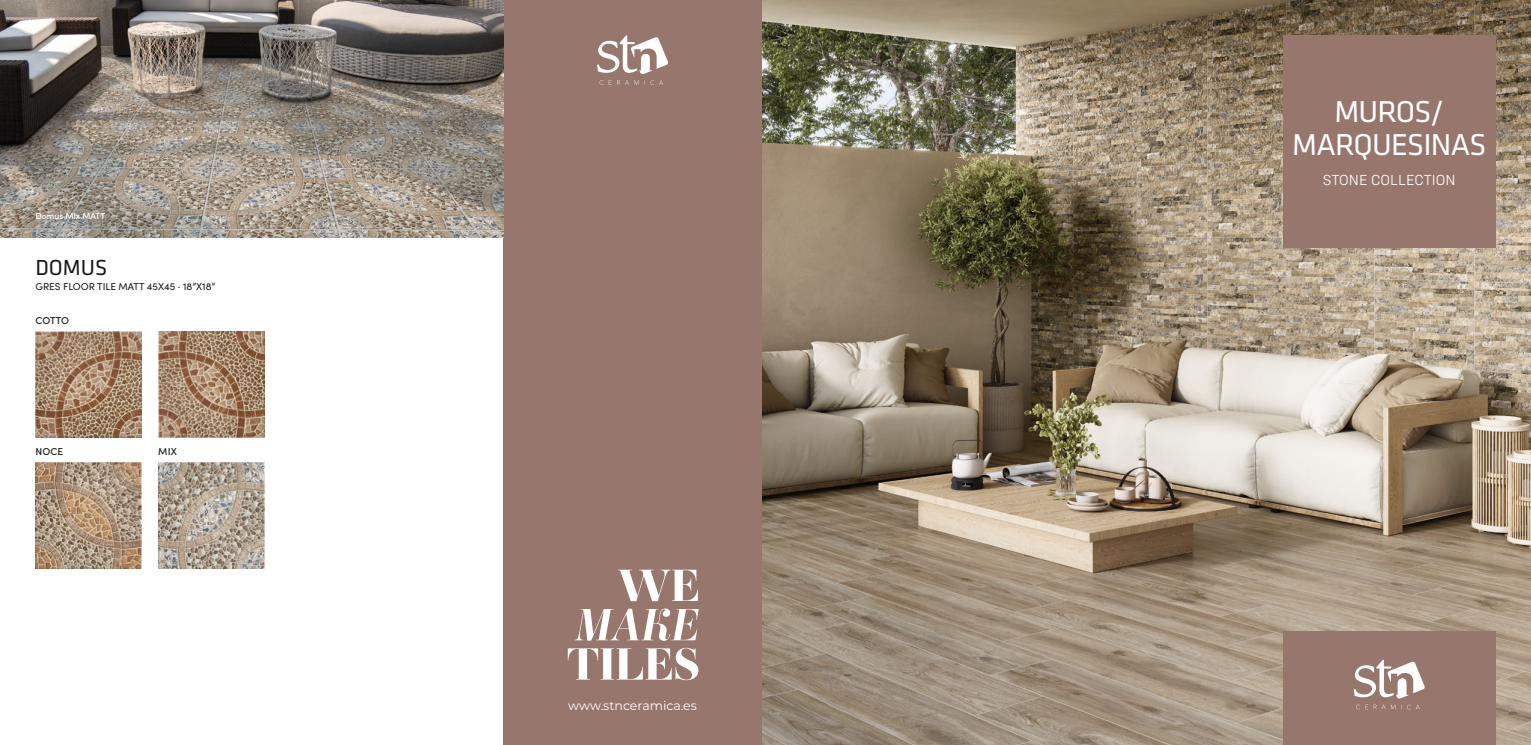
<style>
.page{position:relative;width:1531px;height:745px;background:#fff}
.page>*{position:absolute;margin:0;border:0;box-sizing:border-box;transform-origin:0 0}
.t1{font:31.25px "Klavika Basic";letter-spacing:-.025em;color:#fff}
.t2{font:22.5px "Klavika Basic";color:#171818}
.t3{font:100 15px "Config Variable";color:#fff}
.TEXTO_BASE{font:12.5px "Montserrat";color:#fff}
.t4{font:10px "Sofia Pro";color:#171818}
.t5{font:500 10px "Sofia Pro";letter-spacing:.01em;color:#171818}
.t6{font:500 8.75px "Sofia Pro";color:#fff}
</style>
<div class="page">
<img style="left:762px;top:0;width:769px;height:744px">
<div style="left:503px;top:0;width:259px;height:744px;background:#97766d"></div>
<svg style="left:568px;top:647px;width:130px;height:32px"></svg>
<svg style="left:575px;top:608px;width:124px;height:32px"></svg>
<svg style="left:618px;top:569px;width:80px;height:31px"></svg>
<svg style="left:597px;top:35px;width:71px;height:39px"></svg>
<svg style="left:617px;top:80px;width:46px;height:5px"></svg>
<div style="left:1283px;top:631px;width:212px;height:113px;background:#97766d"></div>
<svg style="left:1354px;top:660px;width:71px;height:38px"></svg>
<svg style="left:1391px;top:704px;width:4px;height:5px"></svg>
<svg style="left:1356px;top:704px;width:29px;height:4px"></svg>
<svg style="left:1401px;top:704px;width:19px;height:5px"></svg>
<div style="left:1283px;top:35px;width:212px;height:213px;background:#97766d"></div>
<img style="left:0;top:0;width:503px;height:237px">
<img style="left:35px;top:331px;width:107px;height:106px">
<img style="left:35px;top:462px;width:107px;height:106px">
<img style="left:158px;top:331px;width:107px;height:106px">
<img style="left:158px;top:462px;width:107px;height:106px">
<p class="t6" style="left:35px;top:209px;width:71px">Domus Mix MATT</p>
<p class="t2" style="left:35px;top:252px;width:73px">DOMUS</p>
<p class="t4" style="left:35px;top:279px;width:181px">GRES FLOOR TILE MATT 45X45 · 18”X18”</p>
<p class="t5" style="left:35px;top:313px;width:35px">COTTO</p>
<p class="t5" style="left:35px;top:444px;width:29px">NOCE</p>
<p class="t5" style="left:158px;top:444px;width:20px">MIX</p>
<p class="TEXTO_BASE" style="left:568px;top:696px;width:130px">www.stnceramica.es</p>
<p class="t1" style="left:1334px;top:91px;width:111px">MUROS/</p>
<p class="t1" style="left:1292px;top:124px;width:196px">MARQUESINAS</p>
<p class="t3" style="left:1323px;top:172px;width:134px">STONE COLLECTION</p>
</div>
